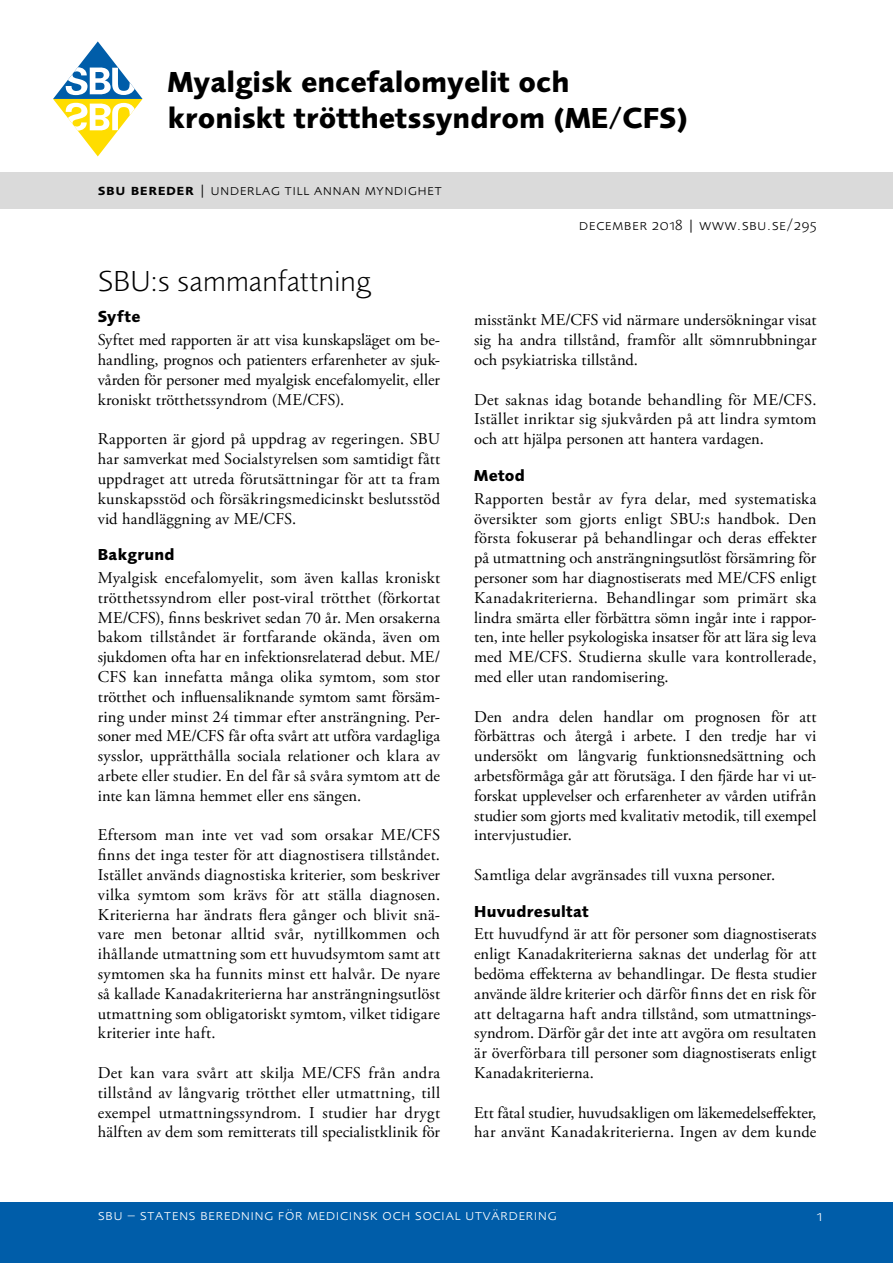
<style>
.page{position:relative;width:893px;height:1263px;background:#fff}
.page>*{position:absolute;margin:0;border:0;box-sizing:border-box;transform-origin:0 0}
.Rapporttitel{font:700 30px/36px "Foundry Sans";color:#000}
.Kapitelrubrik{font:300 30px "Foundry Sans";letter-spacing:.005em;color:#000}
.Brödtext{font:16.5px/19.8px "Adobe Garamond Pro";letter-spacing:.005em;color:#000;text-align:justify}
.Rubrik_1_i_brödtext{font:700 16.5px "Foundry Sans";letter-spacing:.015em;color:#000}
.Sidhuvud_svart{font:300 15.45px "Foundry Sans Expert";letter-spacing:.03em;color:#000}
.t1{font:300 15.45px "Foundry Sans Expert";letter-spacing:.03em;color:#fff}
.s1{font-weight:600}
</style>
<div class="page">
<div style="left:0;top:1202px;width:893px;height:61px;background:#005da9"></div>
<svg style="left:53px;top:41px;width:90px;height:115px"></svg>
<div style="left:0;top:173px;width:893px;height:36px;background:#dadada"></div>
<p class="Rapporttitel" style="left:168px;top:64px;width:521px">Myalgisk encefalomyelit och kroniskt trötthetssyndrom (ME/CFS)</p>
<p class="Sidhuvud_svart" style="left:98px;top:180px;width:345px"><span class="s1">sbu bereder</span> | underlag till annan myndighet</p>
<h1 class="Kapitelrubrik" style="left:98px;top:263px;width:274px">SBU:s sammanfattning</h1>
<h2 class="Rubrik_1_i_brödtext" style="left:98px;top:307px;width:44px">Syfte</h2>
<p class="Brödtext" style="left:98px;top:331px;width:344px">Syftet med rapporten är att visa kunskapsläget om be&shy;handling, prognos och patienters erfarenheter av sjuk&shy;vården för personer med myalgisk encefalomyelit, eller kroniskt trötthetssyndrom (ME/CFS).</p>
<p class="Brödtext" style="left:98px;top:430px;width:344px">Rapporten är gjord på uppdrag av regeringen. SBU har samverkat med Socialstyrelsen som samtidigt fått uppdraget att utreda förutsättningar för att ta fram kunskapsstöd och försäkringsmedicinskt beslutsstöd vid handläggning av ME/CFS.</p>
<h2 class="Rubrik_1_i_brödtext" style="left:98px;top:545px;width:78px">Bakgrund</h2>
<p class="Brödtext" style="left:98px;top:568px;width:344px">Myalgisk encefalomyelit, som även kallas kroniskt trötthetssyndrom eller post-viral trötthet (förkortat ME/CFS), finns beskrivet sedan 70 år. Men orsakerna bakom tillståndet är fortfarande okända, även om sjukdomen ofta har en infektionsrelaterad debut. ME/ CFS kan innefatta många olika symtom, som stor trötthet och influensaliknande symtom samt försäm&shy;ring under minst 24 timmar efter ansträngning. Per&shy;soner med ME/CFS får ofta svårt att utföra vardagliga sysslor, upprätthålla sociala relationer och klara av arbete eller studier. En del får så svåra symtom att de inte kan lämna hemmet eller ens sängen.</p>
<p class="Brödtext" style="left:98px;top:826px;width:344px">Eftersom man inte vet vad som orsakar ME/CFS finns det inga tester för att diagnostisera tillståndet.<br>Istället används diagnostiska kriterier, som beskriver vilka symtom som krävs för att ställa diagnosen.<br>Kriterierna har ändrats flera gånger och blivit snä&shy;vare men betonar alltid svår, nytillkommen och ihållande utmattning som ett huvudsymtom samt att symtomen ska ha funnits minst ett halvår. De nyare så kallade Kanadakriterierna har ansträngningsutlöst utmattning som obligatoriskt symtom, vilket tidigare kriterier inte haft.</p>
<p class="Brödtext" style="left:98px;top:1063px;width:344px">Det kan vara svårt att skilja ME/CFS från andra tillstånd av långvarig trötthet eller utmattning, till exempel utmattningssyndrom. I studier har drygt hälften av dem som remitterats till specialistklinik för</p>
<p class="Sidhuvud_svart" style="left:579px;top:216px;width:239px">december 2018 | www.sbu.se/295</p>
<p class="Brödtext" style="left:474px;top:311px;width:344px">misstänkt ME/CFS vid närmare undersökningar visat sig ha andra tillstånd, framför allt sömnrubbningar och psykiatriska tillstånd.</p>
<p class="Brödtext" style="left:474px;top:390px;width:344px">Det saknas idag botande behandling för ME/CFS.<br>Istället inriktar sig sjukvården på att lindra symtom och att hjälpa personen att hantera vardagen.</p>
<h2 class="Rubrik_1_i_brödtext" style="left:474px;top:466px;width:52px">Metod</h2>
<p class="Brödtext" style="left:474px;top:489px;width:344px">Rapporten består av fyra delar, med systematiska översikter som gjorts enligt SBU:s handbok. Den första fokuserar på behandlingar och deras effekter på utmattning och ansträngningsutlöst försämring för personer som har diagnostiserats med ME/CFS enligt Kanadakriterierna. Behandlingar som primärt ska lindra smärta eller förbättra sömn ingår inte i rappor&shy;ten, inte heller psykologiska insatser för att lära sig leva med ME/CFS. Studierna skulle vara kontrollerade, med eller utan randomisering.</p>
<p class="Brödtext" style="left:474px;top:707px;width:344px">Den andra delen handlar om prognosen för att förbättras och återgå i arbete. I den tredje har vi undersökt om långvarig funktionsnedsättning och arbetsförmåga går att förutsäga. I den fjärde har vi ut&shy;forskat upplevelser och erfarenheter av vården utifrån studier som gjorts med kvalitativ metodik, till exempel intervjustudier.</p>
<p class="Brödtext" style="left:474px;top:865px;width:303px">Samtliga delar avgränsades till vuxna personer.</p>
<h2 class="Rubrik_1_i_brödtext" style="left:474px;top:901px;width:116px">Huvudresultat</h2>
<p class="Brödtext" style="left:474px;top:925px;width:344px">Ett huvudfynd är att för personer som diagnostiserats enligt Kanadakriterierna saknas det underlag för att bedöma effekterna av behandlingar. De flesta studier använde äldre kriterier och därför finns det en risk för att deltagarna haft andra tillstånd, som utmattnings&shy;syndrom. Därför går det inte att avgöra om resultaten är överförbara till personer som diagnostiserats enligt Kanadakriterierna.</p>
<p class="Brödtext" style="left:474px;top:1103px;width:344px">Ett fåtal studier, huvudsakligen om läkemedelseffekter, har använt Kanadakriterierna. Ingen av dem kunde</p>
<p class="t1" style="left:98px;top:1206px;width:460px">sbu – statens beredning för medicinsk och social utvärdering</p>
<p class="t1" style="left:816px;top:1206px;width:7px">1</p>
</div>
